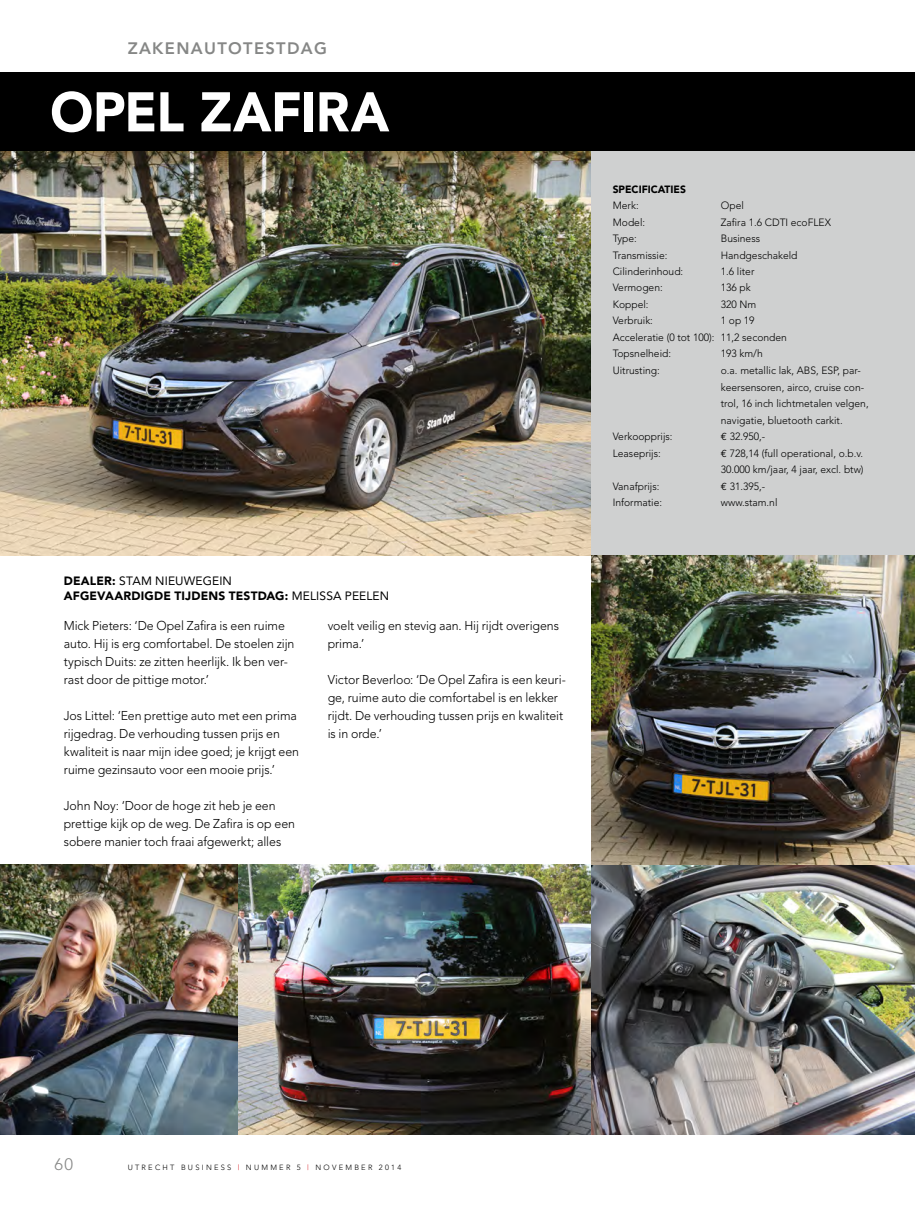
<style>
.page{position:relative;width:915px;height:1212px;background:#fff}
.page>*{position:absolute;margin:0;border:0;box-sizing:border-box;transform-origin:0 0}
.t1{font:900 55.2px "Avenir";letter-spacing:-.01em;color:#fff;scale:.94 1}
.t2{font:800 16.5px "Avenir";letter-spacing:.08em;color:#868786}
.t3{font:300 16.5px "Avenir";color:#868786}
.t4{font:300 12.75px/18px "Avenir";letter-spacing:-.005em;color:#000}
.t5{font:900 12px/15px "Avenir";letter-spacing:.015em;color:#000}
.t6{font:300 10.5px/16.5px "Avenir";color:#000}
.t7{font:900 10.5px "Avenir";color:#000}
.t8{font:300 7.5px "Avenir";letter-spacing:.3em;color:#000}
.s1{font-weight:400}
.s2{font-family:"Euro Mono";font-weight:400}
.s3{color:#d3050c}
</style>
<div class="page">
<img style="left:237px;top:864px;width:354px;height:270px">
<img style="left:591px;top:555px;width:323px;height:579px">
<img style="left:0;top:864px;width:237px;height:270px">
<img style="left:0;top:151px;width:591px;height:404px">
<div style="left:591px;top:123px;width:323px;height:432px;background:#cfd0d0"></div>
<div style="left:0;top:72px;width:914px;height:79px;background:#000"></div>
<hr style="left:914px;top:864px;width:1px;height:270px;background:#3672b9">
<hr style="left:914px;top:72px;width:1px;height:79px;background:#000">
<p class="t2" style="left:128px;top:39px;width:201px">ZAKENAUTOTESTDAG</p>
<h1 class="t1" style="left:50px;top:79px;width:362px">OPEL ZAFIRA</h1>
<p class="t5" style="left:64px;top:573px;width:326px">DEALER: <span class="s1">STAM NIEUWEGEIN<br></span>AFGEVAARDIGDE TIJDENS TESTDAG: <span class="s1">MELISSA PEELEN</span></p>
<p class="t4" style="left:64px;top:617px;width:232px">Mick Pieters: ‘De Opel Zafira is een ruime auto. Hij is erg comfortabel. De stoelen zijn typisch Duits: ze zitten heerlijk. Ik ben ver&shy;rast door de pittige motor.’</p>
<p class="t4" style="left:64px;top:707px;width:237px">Jos Littel: ‘Een prettige auto met een prima rijgedrag. De verhouding tussen prijs en kwaliteit is naar mijn idee goed; je krijgt een ruime gezinsauto voor een mooie prijs.’</p>
<p class="t4" style="left:64px;top:797px;width:233px">John Noy: ‘Door de hoge zit heb je een prettige kijk op de weg. De Zafira is op een sobere manier toch fraai afgewerkt; alles</p>
<p class="t4" style="left:327px;top:617px;width:233px">voelt veilig en stevig aan. Hij rijdt overigens prima.’</p>
<p class="t4" style="left:327px;top:671px;width:239px">Victor Beverloo: ‘De Opel Zafira is een keuri&shy;ge, ruime auto die comfortabel is en lekker rijdt. De verhouding tussen prijs en kwaliteit is in orde.’</p>
<p class="t7" style="left:612px;top:182px;width:75px">SPECIFICATIES</p>
<p class="t6" style="left:612px;top:197px;width:27px">Merk:</p>
<p class="t6" style="left:720px;top:197px;width:25px">Opel</p>
<p class="t6" style="left:612px;top:214px;width:34px">Model:</p>
<p class="t6" style="left:720px;top:214px;width:112px">Zafira 1.6 CDTI ecoFLEX</p>
<p class="t6" style="left:612px;top:230px;width:26px">Type:</p>
<p class="t6" style="left:720px;top:230px;width:41px">Business</p>
<p class="t6" style="left:612px;top:247px;width:56px">Transmissie:</p>
<p class="t6" style="left:720px;top:247px;width:78px">Handgeschakeld</p>
<p class="t6" style="left:612px;top:263px;width:72px">Cilinderinhoud:</p>
<p class="t6" style="left:720px;top:263px;width:35px">1.6 liter</p>
<p class="t6" style="left:612px;top:280px;width:51px">Vermogen:</p>
<p class="t6" style="left:720px;top:280px;width:31px">136 pk</p>
<p class="t6" style="left:612px;top:296px;width:37px">Koppel:</p>
<p class="t6" style="left:720px;top:296px;width:37px">320 Nm</p>
<p class="t6" style="left:612px;top:313px;width:42px">Verbruik:</p>
<p class="t6" style="left:612px;top:313px;width:176px;text-indent:108px">1 op 19<br>Acceleratie (0 tot 100): 11,2 seconden<br>Topsnelheid:</p>
<p class="t6" style="left:720px;top:346px;width:43px">193 km/h</p>
<p class="t6" style="left:612px;top:362px;width:49px">Uitrusting:</p>
<p class="t6" style="left:720px;top:362px;width:149px">o.a. metallic lak, ABS, ESP, par&shy;keersensoren, airco, cruise con&shy;trol, 16 inch lichtmetalen velgen, navigatie, bluetooth carkit.</p>
<p class="t6" style="left:612px;top:428px;width:61px">Verkoopprijs:</p>
<p class="t6" style="left:720px;top:428px;width:46px"><span class="s2">€</span> 32.950,-</p>
<p class="t6" style="left:612px;top:445px;width:50px">Leaseprijs:</p>
<p class="t6" style="left:720px;top:445px;width:144px"><span class="s2">€</span> 728,14 (full operational, o.b.v.<br>30.000 km/jaar, 4 jaar, excl. btw)</p>
<p class="t6" style="left:612px;top:478px;width:48px">Vanafprijs:</p>
<p class="t6" style="left:720px;top:478px;width:46px"><span class="s2">€</span> 31.395,-</p>
<p class="t6" style="left:612px;top:494px;width:51px">Informatie:</p>
<p class="t6" style="left:720px;top:494px;width:58px">www.stam.nl</p>
<p class="t3" style="left:55px;top:1155px;width:20px">60</p>
<p class="t8" style="left:128px;top:1163px;width:275px">UTRECHT BUSINESS <span class="s3">|</span> NUMMER 5 <span class="s3">|</span> NOVEMBER 2014</p>
</div>
